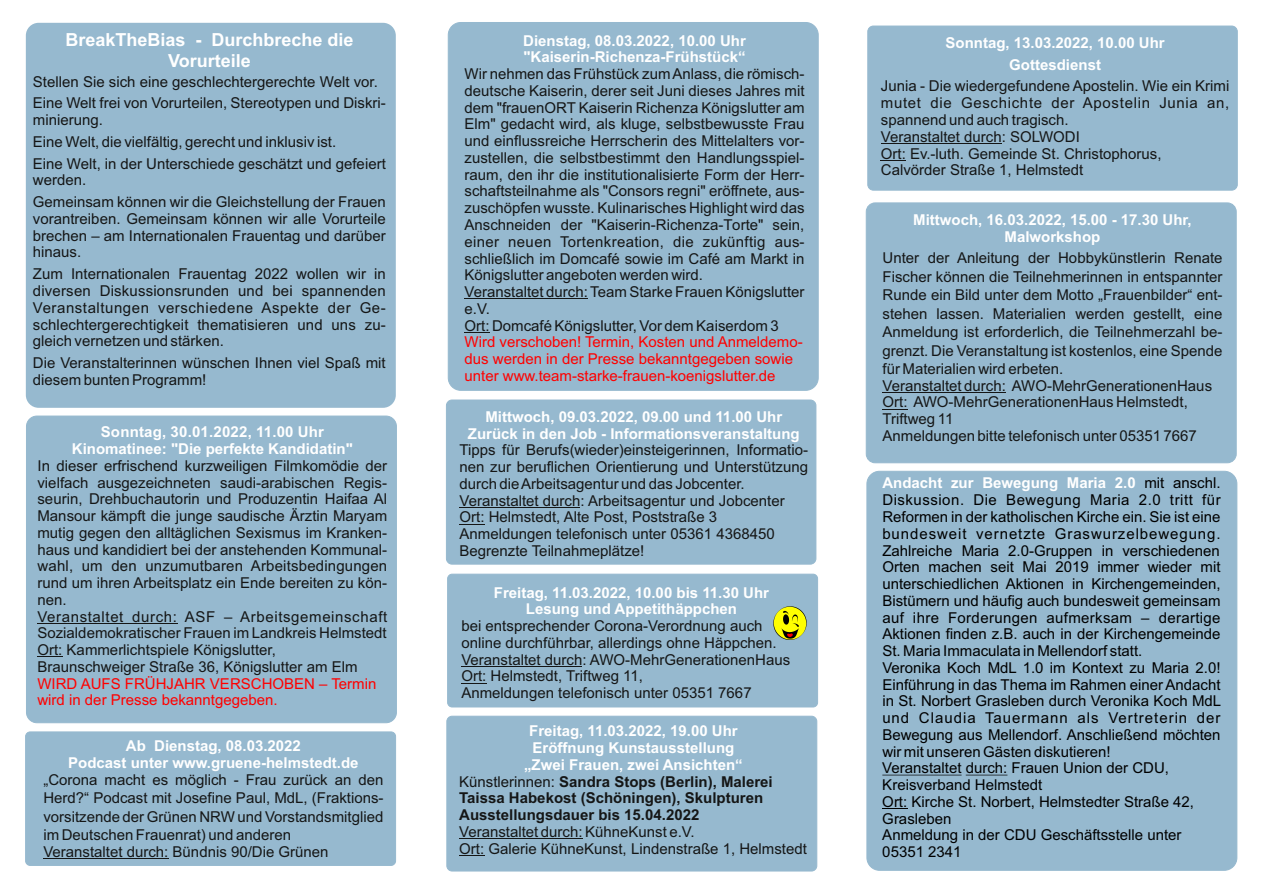
<style>
.page{position:relative;width:1263px;height:893px;background:#fff}
.page>*{position:absolute;margin:0;border:0;box-sizing:border-box;transform-origin:0 0}
.t1{font:700 18px/20.1px "Arial";color:#fff;text-align:center}
.t2{font:15px/16.8px "Arial";color:#151616}
.t3{font:15px/16.8px "Arial";color:#000}
.t4{font:700 15px/16.8px "Arial";color:#fff;text-align:center}
.t5{font:15px/16.8px "Arial";color:#f00}
.t6{font:700 15px "Arial";color:#151616}
.s1{font-weight:400}
.s2{font-weight:700;color:#fff}
</style>
<div class="page">
<div style="left:26px;top:23px;width:370px;height:385px;background:#96b9cf;border-radius:13px"></div>
<div style="left:26px;top:416px;width:371px;height:307px;background:#96b9cf;border:1px solid #96b9cf;border-radius:10px"></div>
<hr style="left:37px;top:623px;width:141px;height:1px;background:#151616">
<svg style="left:37px;top:656px;width:25px;height:1px"></svg>
<div style="left:448px;top:22px;width:370px;height:368px;background:#96b9cf;border:1px solid #96b9cf;border-radius:13px"></div>
<hr style="left:464px;top:298px;width:124px;height:1px;background:#151616">
<svg style="left:464px;top:332px;width:25px;height:1px"></svg>
<div style="left:447px;top:574px;width:371px;height:133px;background:#96b9cf;border:1px solid #96b9cf;border-radius:5px"></div>
<hr style="left:461px;top:666px;width:121px;height:1px;background:#151616">
<svg style="left:461px;top:683px;width:25px;height:1px"></svg>
<svg style="left:773px;top:606px;width:34px;height:34px"></svg>
<div style="left:447px;top:716px;width:370px;height:155px;background:#96b9cf;border:1px solid #96b9cf;border-radius:5px"></div>
<hr style="left:459px;top:838px;width:124px;height:1px;background:#151616">
<svg style="left:459px;top:855px;width:25px;height:1px"></svg>
<div style="left:866px;top:203px;width:370px;height:260px;background:#96b9cf;border:1px solid #96b9cf;border-radius:9px"></div>
<hr style="left:882px;top:392px;width:124px;height:1px;background:#151616">
<svg style="left:882px;top:409px;width:25px;height:1px"></svg>
<div style="left:25px;top:732px;width:371px;height:134px;background:#96b9cf;border:1px solid #96b9cf;border-radius:5px"></div>
<hr style="left:43px;top:858px;width:125px;height:1px;background:#151616">
<div style="left:867px;top:471px;width:370px;height:399px;background:#96b9cf;border:1px solid #96b9cf;border-radius:13px"></div>
<div style="left:446px;top:400px;width:370px;height:164px;background:#96b9cf;border:1px solid #96b9cf;border-radius:6px"></div>
<hr style="left:459px;top:507px;width:121px;height:1px;background:#151616">
<svg style="left:459px;top:524px;width:25px;height:1px"></svg>
<hr style="left:882px;top:775px;width:79px;height:1px;background:#000">
<hr style="left:966px;top:775px;width:41px;height:1px;background:#000">
<svg style="left:882px;top:808px;width:25px;height:1px"></svg>
<div style="left:868px;top:26px;width:369px;height:164px;background:#96b9cf;border:1px solid #96b9cf;border-radius:6px"></div>
<hr style="left:881px;top:143px;width:121px;height:1px;background:#151616">
<svg style="left:881px;top:160px;width:25px;height:1px"></svg>
<p class="t1" style="left:65px;top:32px;width:290px">BreakTheBias - Durchbreche die<br>Vorurteile</p>
<p class="t2" style="left:33px;top:72px;width:354px;line-height:21.8px">Stellen Sie sich eine geschlechtergerechte Welt vor.<br>Eine Welt frei von Vorurteilen, Stereotypen und Diskri-</p>
<p class="t2" style="left:33px;top:110px;width:354px;line-height:21.8px">minierung.<br>Eine Welt, die vielfältig, gerecht und inklusiv ist.<br>Eine Welt, in der Unterschiede geschätzt und gefeiert</p>
<p class="t2" style="left:33px;top:171px;width:354px;line-height:21.8px">werden.<br>Gemeinsam können wir die Gleichstellung der Frauen</p>
<p class="t2" style="left:33px;top:212px;width:354px;text-align:justify">vorantreiben. Gemeinsam können wir alle Vorurteile brechen – am Internationalen Frauentag und darüber hinaus.</p>
<p class="t2" style="left:33px;top:267px;width:354px;text-align:justify">Zum Internationalen Frauentag 2022 wollen wir in diversen Diskussionsrunden und bei spannenden Veranstaltungen verschiedene Aspekte der Ge&shy;schlechtergerechtigkeit thematisieren und uns zu&shy;gleich vernetzen und stärken.</p>
<p class="t2" style="left:33px;top:356px;width:354px">Die Veranstalterinnen wünschen Ihnen viel Spaß mit diesem bunten Programm!</p>
<p class="t4" style="left:72px;top:425px;width:282px">Sonntag, 30.01.2022, 11.00 Uhr<br>Kinomatinee: "Die perfekte Kandidatin"</p>
<p class="t2" style="left:37px;top:458px;width:351px">In dieser erfrischend kurzweiligen Filmkomödie der vielfach ausgezeichneten saudi-arabischen Regis&shy;seurin, Drehbuchautorin und Produzentin Haifaa Al Mansour kämpft die junge saudische Ärztin Maryam mutig gegen den alltäglichen Sexismus im Kranken&shy;haus und kandidiert bei der anstehenden Kommunal&shy;wahl, um den unzumutbaren Arbeitsbedingungen rund um ihren Arbeitsplatz ein Ende bereiten zu kön&shy;nen.<br>Veranstaltet durch: ASF – Arbeitsgemeinschaft Sozialdemokratischer Frauen im Landkreis Helmstedt Ort: Kammerlichtspiele Königslutter,<br>Braunschweiger Straße 36, Königslutter am Elm</p>
<p class="t5" style="left:37px;top:676px;width:340px">WIRD AUFS FRÜHJAHR VERSCHOBEN – Termin wird in der Presse bekanntgegeben.</p>
<p class="t4" style="left:68px;top:739px;width:292px">Ab Dienstag, 08.03.2022<br>Podcast unter www.gruene-helmstedt.de</p>
<p class="t2" style="left:43px;top:772px;width:342px;line-height:18.5px;text-align:justify">„Corona macht es möglich - Frau zurück an den Herd?“ Podcast mit Josefine Paul, MdL, (Fraktions&shy;vorsitzende der Grünen NRW und Vorstandsmitglied im Deutschen Frauenrat) und anderen</p>
<p class="t2" style="left:43px;top:845px;width:287px">Veranstaltet durch: Bündnis 90/Die Grünen</p>
<p class="t4" style="left:523px;top:33px;width:224px;text-align:left">Dienstag, 08.03.2022, 10.00 Uhr "Kaiserin-Richenza-Frühstück“</p>
<p class="t2" style="left:464px;top:67px;width:341px">Wir nehmen das Frühstück zum Anlass, die römisch&shy;deutsche Kaiserin, derer seit Juni dieses Jahres mit dem "frauenORT Kaiserin Richenza Königslutter am Elm" gedacht wird, als kluge, selbstbewusste Frau und einflussreiche Herrscherin des Mittelalters vor&shy;zustellen, die selbstbestimmt den Handlungsspiel&shy;raum, den ihr die institutionalisierte Form der Herr&shy;schaftsteilnahme als "Consors regni" eröffnete, aus&shy;zuschöpfen wusste. Kulinarisches Highlight wird das Anschneiden der "Kaiserin-Richenza-Torte" sein, einer neuen Tortenkreation, die zukünftig aus&shy;schließlich im Domcafé sowie im Café am Markt in Königslutter angeboten werden wird.<br>Veranstaltet durch: Team Starke Frauen Königslutter e.V.<br>Ort: Domcafé Königslutter, Vor dem Kaiserdom 3</p>
<p class="t5" style="left:464px;top:335px;width:340px">Wird verschoben! Termin, Kosten und Anmeldemo&shy;dus werden in der Presse bekanntgegeben sowie unter www.team-starke-frauen-koenigslutter.de</p>
<p class="t4" style="left:468px;top:410px;width:333px">Mittwoch, 09.03.2022, 09.00 und 11.00 Uhr<br>Zurück in den Job - Informationsveranstaltung</p>
<p class="t2" style="left:459px;top:443px;width:350px">Tipps für Berufs(wieder)einsteigerinnen, Informatio&shy;nen zur beruflichen Orientierung und Unterstützung durch die Arbeitsagentur und das Jobcenter.<br>Veranstaltet durch: Arbeitsagentur und Jobcenter Ort: Helmstedt, Alte Post, Poststraße 3<br>Anmeldungen telefonisch unter 05361 4368450<br>Begrenzte Teilnahmeplätze!</p>
<p class="t4" style="left:494px;top:585px;width:277px">Freitag, 11.03.2022, 10.00 bis 11.30 Uhr<br>Lesung und Appetithäppchen</p>
<p class="t2" style="left:461px;top:619px;width:330px">bei entsprechender Corona-Verordnung auch online durchführbar, allerdings ohne Häppchen.<br>Veranstaltet durch: AWO-MehrGenerationenHaus Ort: Helmstedt, Triftweg 11,<br>Anmeldungen telefonisch unter 05351 7667</p>
<p class="t4" style="left:529px;top:724px;width:210px">Freitag, 11.03.2022, 19.00 Uhr</p>
<p class="t4" style="left:533px;top:741px;width:203px">Eröffnung Kunstausstellung</p>
<p class="t4" style="left:524px;top:758px;width:220px">„Zwei Frauen, zwei Ansichten“</p>
<p class="t6" style="left:459px;top:776px;width:315px"><span class="s1">Künstlerinnen:</span> Sandra Stops (Berlin), Malerei</p>
<p class="t6" style="left:459px;top:792px;width:305px">Taissa Habekost (Schöningen), Skulpturen</p>
<p class="t6" style="left:459px;top:809px;width:242px">Ausstellungsdauer bis 15.04.2022</p>
<p class="t2" style="left:459px;top:825px;width:349px">Veranstaltet durch: KühneKunst e.V.<br>Ort: Galerie KühneKunst, Lindenstraße 1, Helmstedt</p>
<p class="t4" style="left:945px;top:33px;width:221px;line-height:21.8px">Sonntag, 13.03.2022, 10.00 Uhr<br>Gottesdienst</p>
<p class="t2" style="left:881px;top:79px;width:350px">Junia - Die wiedergefundene Apostelin. Wie ein Krimi mutet die Geschichte der Apostelin Junia an, spannend und auch tragisch.<br>Veranstaltet durch: SOLWODI<br>Ort: Ev.-luth. Gemeinde St. Christophorus, Calvörder Straße 1, Helmstedt</p>
<p class="t4" style="left:913px;top:213px;width:280px">Mittwoch, 16.03.2022, 15.00 - 17.30 Uhr,<br>Malworkshop</p>
<p class="t2" style="left:882px;top:250px;width:341px;line-height:18.5px;text-align:justify">Unter der Anleitung der Hobbykünstlerin Renate Fischer können die Teilnehmerinnen in entspannter Runde ein Bild unter dem Motto „Frauenbilder“ ent&shy;stehen lassen. Materialien werden gestellt, eine Anmeldung ist erforderlich, die Teilnehmerzahl be&shy;grenzt. Die Veranstaltung ist kostenlos, eine Spende für Materialien wird erbeten.</p>
<p class="t2" style="left:882px;top:378px;width:331px">Veranstaltet durch: AWO-MehrGenerationenHaus Ort: AWO-MehrGenerationenHaus Helmstedt, Triftweg 11<br>Anmeldungen bitte telefonisch unter 05351 7667</p>
<p class="t3" style="left:882px;top:476px;width:340px"><span class="s2">Andacht zur Bewegung Maria 2.0</span> mit anschl.<br>Diskussion. Die Bewegung Maria 2.0 tritt für Reformen in der katholischen Kirche ein. Sie ist eine bundesweit vernetzte Graswurzelbewegung.<br>Zahlreiche Maria 2.0-Gruppen in verschiedenen Orten machen seit Mai 2019 immer wieder mit unterschiedlichen Aktionen in Kirchengemeinden, Bistümern und häufig auch bundesweit gemeinsam auf ihre Forderungen aufmerksam – derartige Aktionen finden z.B. auch in der Kirchengemeinde St. Maria Immaculata in Mellendorf statt.<br>Veronika Koch MdL 1.0 im Kontext zu Maria 2.0!<br>Einführung in das Thema im Rahmen einer Andacht in St. Norbert Grasleben durch Veronika Koch MdL und Claudia Tauermann als Vertreterin der Bewegung aus Mellendorf. Anschließend möchten wir mit unseren Gästen diskutieren!<br>Veranstaltet durch: Frauen Union der CDU, Kreisverband Helmstedt<br>Ort: Kirche St. Norbert, Helmstedter Straße 42, Grasleben<br>Anmeldung in der CDU Geschäftsstelle unter 05351 2341</p>
</div>
